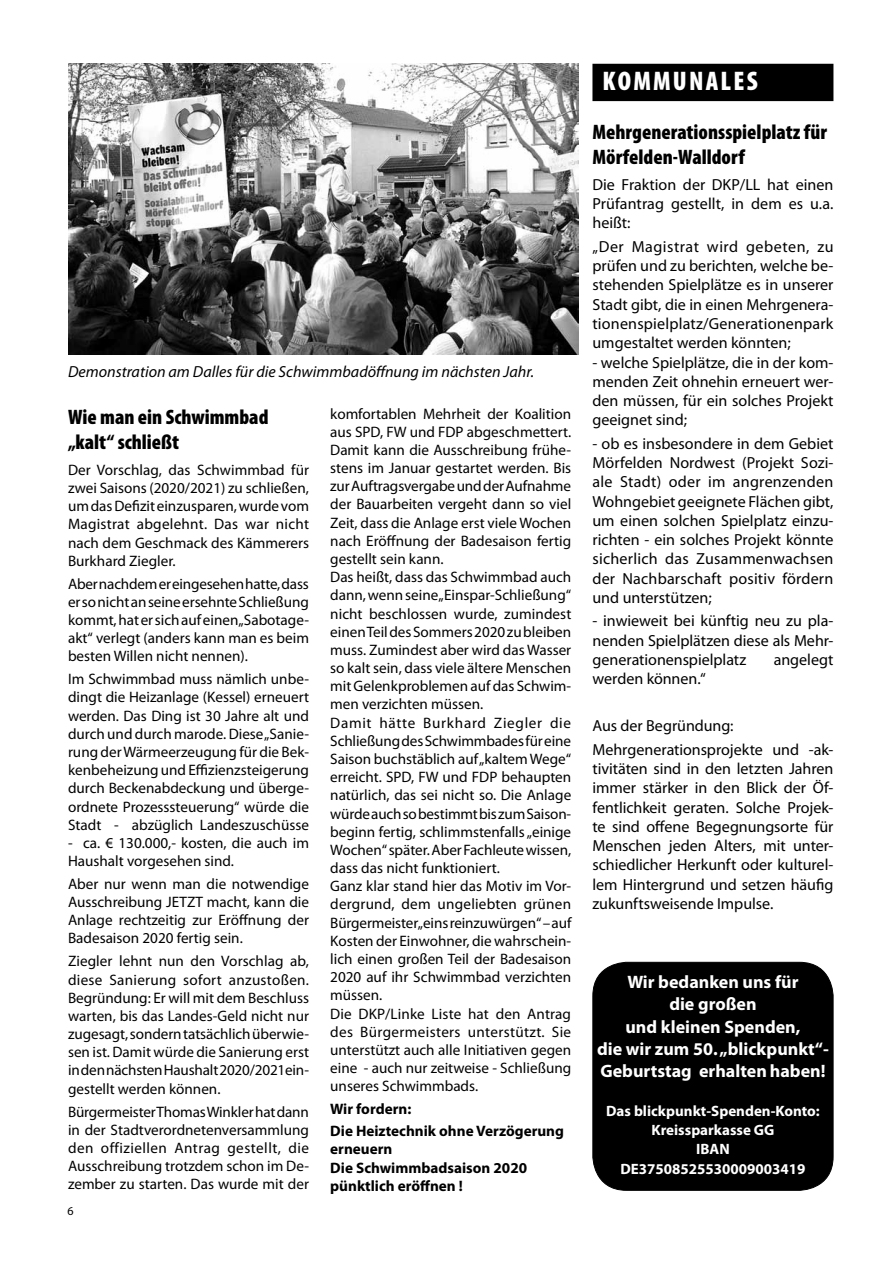
<style>
.page{position:relative;width:893px;height:1263px;background:#fff}
.page>*{position:absolute;margin:0;border:0;box-sizing:border-box;transform-origin:0 0}
.t1{font:900 condensed 27px "Myriad Pro";letter-spacing:.08em;color:#fff}
.t2{font:900 condensed 21px/25.2px "Myriad Pro";color:#000}
.t3{font:700 18px/22.2px "Myriad Pro";color:#fff;text-align:center}
.t4{font:16.05px/19.2px "Myriad Pro";color:#000;text-align:justify}
.t5{font:italic 16.05px "Myriad Pro";color:#000}
.t6{font:15.15px/18.1px "Myriad Pro";color:#000;text-align:justify}
.t7{font:700 15.15px/18.1px "Myriad Pro";color:#000}
.t8{font:700 15px/19.4px "Myriad Pro";color:#fff;text-align:center}
.t9{font:12px "Myriad Pro";color:#000}
</style>
<div class="page">
<div style="left:593px;top:64px;width:240px;height:36px;background:#000"></div>
<div style="left:592px;top:64px;width:241px;height:37px;border:2px solid #000"></div>
<div style="left:593px;top:962px;width:240px;height:228px;background:#000;border-radius:34px"></div>
<div style="left:592px;top:962px;width:241px;height:229px;border:1px solid #000;border-radius:34px"></div>
<img style="left:68px;top:64px;width:510px;height:290px">
<p class="t5" style="left:68px;top:362px;width:468px">Demonstration am Dalles für die Schwimmbadöffnung im nächsten Jahr.</p>
<h2 class="t2" style="left:68px;top:405px;width:202px">Wie man ein Schwimmbad „kalt“ schließt</h2>
<p class="t6" style="left:68px;top:460px;width:243px">Der Vorschlag, das Schwimmbad für zwei Saisons (2020/2021) zu schließen, um das Defizit einzusparen, wurde vom Magistrat abgelehnt. Das war nicht nach dem Geschmack des Kämmerers Burkhard Ziegler.</p>
<p class="t6" style="left:68px;top:574px;width:242px">Aber nachdem er eingesehen hatte, dass er so nicht an seine ersehnte Schließung kommt, hat er sich auf einen „Sabotage&shy;akt“ verlegt (anders kann man es beim besten Willen nicht nennen).</p>
<p class="t6" style="left:68px;top:670px;width:242px">Im Schwimmbad muss nämlich unbe&shy;dingt die Heizanlage (Kessel) erneuert werden. Das Ding ist 30 Jahre alt und durch und durch marode. Diese „Sanie&shy;rung der Wärmeerzeugung für die Bec&shy;kenbeheizung und Effizienzsteigerung durch Beckenabdeckung und überge&shy;ordnete Prozesssteuerung“ würde die Stadt - abzüglich Landeszuschüsse</p>
<p class="t6" style="left:68px;top:833px;width:242px">- ca. € 130.000,- kosten, die auch im<br>Haushalt vorgesehen sind.</p>
<p class="t6" style="left:68px;top:874px;width:242px">Aber nur wenn man die notwendige Ausschreibung JETZT macht, kann die Anlage rechtzeitig zur Eröffnung der Badesaison 2020 fertig sein.</p>
<p class="t6" style="left:68px;top:952px;width:243px">Ziegler lehnt nun den Vorschlag ab, diese Sanierung sofort anzustoßen.<br>Begründung: Er will mit dem Beschluss warten, bis das Landes-Geld nicht nur zugesagt, sondern tatsächlich überwie&shy;sen ist. Damit würde die Sanierung erst in den nächsten Haushalt 2020/2021ein&shy;gestellt werden können.</p>
<p class="t6" style="left:68px;top:1102px;width:242px">Bürgermeister Thomas Winkler hat dann in der Stadtverordnetenversammlung den offiziellen Antrag gestellt, die Ausschreibung trotzdem schon im De&shy;zember zu starten. Das wurde mit der</p>
<p class="t9" style="left:67px;top:1204px;width:8px">6</p>
<p class="t6" style="left:330px;top:404px;width:243px;text-align:left">komfortablen Mehrheit der Koalition aus SPD, FW und FDP abgeschmettert.<br>Damit kann die Ausschreibung frühe&shy;stens im Januar gestartet werden. Bis zur Auftragsvergabe und der Aufnahme der Bauarbeiten vergeht dann so viel Zeit, dass die Anlage erst viele Wochen nach Eröffnung der Badesaison fertig gestellt sein kann.<br>Das heißt, dass das Schwimmbad auch dann, wenn seine „Einspar-Schließung“ nicht beschlossen wurde, zumindest einen Teil des Sommers 2020 zu bleiben muss. Zumindest aber wird das Wasser so kalt sein, dass viele ältere Menschen mit Gelenkproblemen auf das Schwim&shy;men verzichten müssen.<br>Damit hätte Burkhard Ziegler die Schließung des Schwimmbades für eine Saison buchstäblich auf „kaltem Wege“ erreicht. SPD, FW und FDP behaupten natürlich, das sei nicht so. Die Anlage würde auch so bestimmt bis zum Saison&shy;beginn fertig, schlimmstenfalls „einige Wochen“ später. Aber Fachleute wissen, dass das nicht funktioniert.<br>Ganz klar stand hier das Motiv im Vor&shy;dergrund, dem ungeliebten grünen Bürgermeister „eins reinzuwürgen“ – auf Kosten der Einwohner, die wahrschein&shy;lich einen großen Teil der Badesaison 2020 auf ihr Schwimmbad verzichten müssen.<br>Die DKP/Linke Liste hat den Antrag des Bürgermeisters unterstützt. Sie unterstützt auch alle Initiativen gegen eine - auch nur zeitweise - Schließung unseres Schwimmbads.</p>
<p class="t7" style="left:330px;top:1097px;width:235px;line-height:22.5px">Wir fordern:<br>Die Heiztechnik ohne Verzögerung</p>
<p class="t7" style="left:330px;top:1140px;width:198px">erneuern<br>Die Schwimmbadsaison 2020 pünktlich eröffnen !</p>
<h1 class="t1" style="left:603px;top:66px;width:157px">KOMMUNALES</h1>
<h2 class="t2" style="left:592px;top:120px;width:236px">Mehrgenerationsspielplatz für<br>Mörfelden-Walldorf</h2>
<p class="t4" style="left:592px;top:175px;width:243px">Die Fraktion der DKP/LL hat einen Prüfantrag gestellt, in dem es u.a. heißt:</p>
<p class="t4" style="left:592px;top:237px;width:243px">„Der Magistrat wird gebeten, zu prüfen und zu berichten, welche be&shy;stehenden Spielplätze es in unserer Stadt gibt, die in einen Mehrgenera&shy;tionenspielplatz/Generationenpark umgestaltet werden könnten;</p>
<p class="t4" style="left:592px;top:352px;width:242px">- welche Spielplätze, die in der kom&shy;menden Zeit ohnehin erneuert wer&shy;den müssen, für ein solches Projekt geeignet sind;</p>
<p class="t4" style="left:592px;top:434px;width:243px">- ob es insbesondere in dem Gebiet Mörfelden Nordwest (Projekt Sozi&shy;ale Stadt) oder im angrenzenden Wohngebiet geeignete Flächen gibt, um einen solchen Spielplatz einzu&shy;richten - ein solches Projekt könnte sicherlich das Zusammenwachsen der Nachbarschaft positiv fördern und unterstützen;</p>
<p class="t4" style="left:592px;top:611px;width:242px">- inwieweit bei künftig neu zu pla&shy;nenden Spielplätzen diese als Mehr&shy;generationenspielplatz</p>
<p class="t4" style="left:774px;top:650px;width:61px">angelegt</p>
<p class="t4" style="left:592px;top:669px;width:115px">werden können.“</p>
<p class="t4" style="left:592px;top:714px;width:242px;line-height:23.5px">Aus der Begründung:<br>Mehrgenerationsprojekte und -ak-</p>
<p class="t4" style="left:592px;top:759px;width:242px">tivitäten sind in den letzten Jahren immer stärker in den Blick der Öf&shy;fentlichkeit geraten. Solche Projek&shy;te sind offene Begegnungsorte für Menschen jeden Alters, mit unter&shy;schiedlicher Herkunft oder kulturel&shy;lem Hintergrund und setzen häufig zukunftsweisende Impulse.</p>
<p class="t3" style="left:597px;top:970px;width:233px">Wir bedanken uns für<br>die großen<br>und kleinen Spenden,<br>die wir zum 50. „blickpunkt“-<br>Geburtstag erhalten haben!</p>
<p class="t8" style="left:606px;top:1100px;width:215px">Das blickpunkt-Spenden-Konto:<br>Kreissparkasse GG<br>IBAN<br>DE37508525530009003419</p>
</div>
